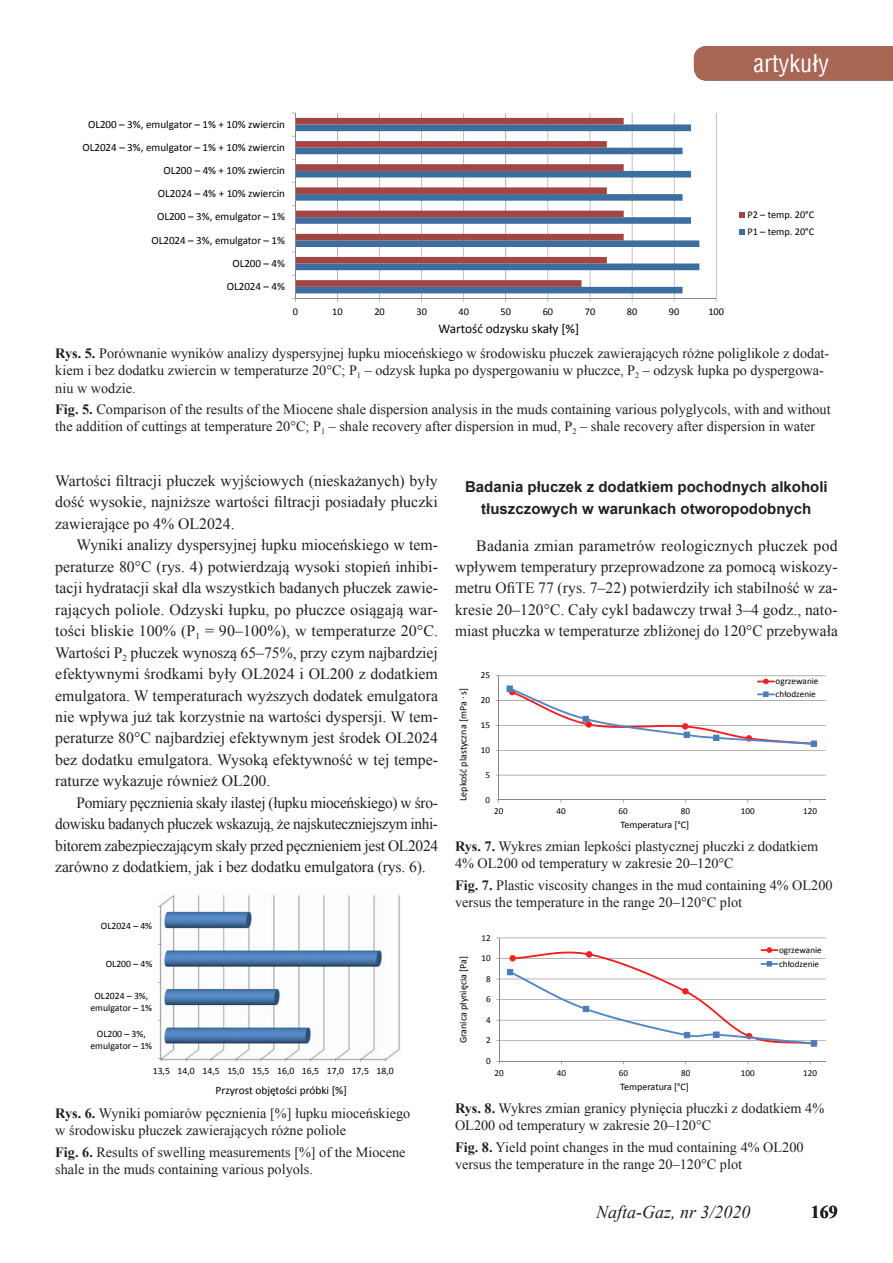
<style>
.page{position:relative;width:893px;height:1263px;background:#fff}
.page>*{position:absolute;margin:0;border:0;box-sizing:border-box;transform-origin:0 0}
.t1{font:24px "Switzerland Condensed";color:#fff}
.t2{font:italic 18px "Times New Roman";color:#231f20}
.t3{font:700 18px "Times New Roman";color:#231f20}
.t4{font:15.75px/21.5px "Times New Roman";color:#231f20;text-align:justify}
.t5{font:700 15px/21.5px "Arial";color:#231f20;text-align:center}
.t6{font:14.25px/17.1px "Times New Roman";color:#231f20}
.t7{font:13.35px "Calibri";letter-spacing:-.005em;color:#000}
.t8{font:11.4px "Calibri";color:#000}
.t9{font:11.1px "Calibri";letter-spacing:-.005em;color:#000}
.t10{font:10.35px/16.8px "Calibri";letter-spacing:-.005em;color:#000}
.t11{font:9.9px "Calibri";color:#000}
.t12{font:9.75px/11.9px "Calibri";color:#000;text-align:center}
.t13{font:9.15px/12.8px "Calibri";color:#000}
.s1{font-weight:700}
</style>
<div class="page">
<div style="left:694px;top:46px;width:199px;height:35px;background:#a86655"></div>
<img style="left:160px;top:894px;width:240px;height:166px">
<hr style="left:499px;top:775px;width:327px;height:1px;background:#868687">
<hr style="left:499px;top:750px;width:327px;height:1px;background:#868687">
<hr style="left:499px;top:725px;width:327px;height:1px;background:#868687">
<hr style="left:499px;top:700px;width:327px;height:1px;background:#868687">
<hr style="left:499px;top:675px;width:327px;height:1px;background:#868687">
<hr style="left:498px;top:676px;width:1px;height:124px;background:#868687">
<hr style="left:499px;top:800px;width:327px;height:1px;background:#868687">
<svg style="left:506px;top:679px;width:311px;height:68px"></svg>
<hr style="left:499px;top:1040px;width:327px;height:1px;background:#868687">
<hr style="left:499px;top:1020px;width:327px;height:1px;background:#868687">
<hr style="left:499px;top:999px;width:327px;height:1px;background:#868687">
<hr style="left:499px;top:979px;width:327px;height:1px;background:#868687">
<hr style="left:499px;top:958px;width:327px;height:1px;background:#868687">
<hr style="left:499px;top:937px;width:327px;height:1px;background:#868687">
<hr style="left:499px;top:938px;width:1px;height:123px;background:#868687">
<hr style="left:499px;top:1061px;width:327px;height:1px;background:#868687">
<svg style="left:507px;top:947px;width:310px;height:100px"></svg>
<hr style="left:337px;top:113px;width:1px;height:185px;background:#868687">
<hr style="left:379px;top:113px;width:1px;height:185px;background:#868687">
<hr style="left:421px;top:113px;width:1px;height:185px;background:#868687">
<hr style="left:463px;top:113px;width:1px;height:185px;background:#868687">
<hr style="left:505px;top:113px;width:1px;height:185px;background:#868687">
<hr style="left:548px;top:113px;width:1px;height:185px;background:#868687">
<hr style="left:590px;top:113px;width:1px;height:185px;background:#868687">
<hr style="left:632px;top:113px;width:1px;height:185px;background:#868687">
<hr style="left:674px;top:113px;width:1px;height:185px;background:#868687">
<hr style="left:716px;top:113px;width:1px;height:185px;background:#868687">
<svg style="left:296px;top:124px;width:403px;height:169px"></svg>
<svg style="left:296px;top:118px;width:328px;height:169px"></svg>
<hr style="left:295px;top:298px;width:421px;height:1px;background:#868687">
<hr style="left:295px;top:113px;width:1px;height:185px;background:#868687">
<svg style="left:739px;top:212px;width:6px;height:6px"></svg>
<svg style="left:739px;top:229px;width:6px;height:6px"></svg>
<p class="t9" style="left:88px;top:117px;width:198px">OL200 – 3%, emulgator – 1% + 10% zwiercin</p>
<p class="t9" style="left:82px;top:140px;width:204px">OL2024 – 3%, emulgator – 1% + 10% zwiercin</p>
<p class="t9" style="left:163px;top:163px;width:123px">OL200 – 4% + 10% zwiercin</p>
<p class="t9" style="left:158px;top:186px;width:129px">OL2024 – 4% + 10% zwiercin</p>
<p class="t9" style="left:157px;top:210px;width:130px">OL200 – 3%, emulgator – 1%</p>
<p class="t9" style="left:151px;top:233px;width:135px">OL2024 – 3%, emulgator – 1%</p>
<p class="t9" style="left:232px;top:256px;width:54px">OL200 – 4%</p>
<p class="t9" style="left:227px;top:279px;width:60px">OL2024 – 4%</p>
<p class="t10" style="left:293px;top:303px;width:7px">0</p>
<p class="t10" style="left:332px;top:303px;width:12px">10</p>
<p class="t10" style="left:374px;top:303px;width:12px">20</p>
<p class="t10" style="left:416px;top:303px;width:12px">30</p>
<p class="t10" style="left:458px;top:303px;width:12px">40</p>
<p class="t10" style="left:501px;top:303px;width:12px">50</p>
<p class="t10" style="left:543px;top:303px;width:12px">60</p>
<p class="t10" style="left:585px;top:303px;width:12px">70</p>
<p class="t10" style="left:627px;top:303px;width:12px">80</p>
<p class="t10" style="left:669px;top:303px;width:12px">90</p>
<p class="t10" style="left:708px;top:303px;width:17px">100</p>
<p class="t7" style="left:438px;top:320px;width:142px">Wartość odzysku skały [%]</p>
<h1 class="t1" style="left:754px;top:48px;width:77px">artykuły</h1>
<p class="t10" style="left:747px;top:207px;width:68px">P2 – temp. 20°C<br>P1 – temp. 20°C</p>
<p class="t6" style="left:55px;top:345px;width:775px"><span class="s1">Rys. 5.</span> Porównanie wyników analizy dyspersyjnej łupku mioceńskiego w środowisku płuczek zawierających różne poliglikole z dodat&shy;kiem i bez dodatku zwiercin w temperaturze 20°C; P<sub>1</sub> – odzysk łupka po dyspergowaniu w płuczce, P<sub>2</sub> – odzysk łupka po dyspergowa&shy;niu w wodzie.</p>
<p class="t6" style="left:55px;top:400px;width:777px"><span class="s1">Fig. 5.</span> Comparison of the results of the Miocene shale dispersion analysis in the muds containing various polyglycols, with and without the addition of cuttings at temperature 20°C; P<sub>1</sub> – shale recovery after dispersion in mud, P<sub>2</sub> – shale recovery after dispersion in water</p>
<p class="t4" style="left:55px;top:470px;width:384px">Wartości filtracji płuczek wyjściowych (nieskażanych) były dość wysokie, najniższe wartości filtracji posiadały płuczki zawierające po 4% OL2024.</p>
<p class="t4" style="left:55px;top:534px;width:384px;text-indent:21px">Wyniki analizy dyspersyjnej łupku mioceńskiego w tem&shy;peraturze 80°C (rys. 4) potwierdzają wysoki stopień inhibi&shy;tacji hydratacji skał dla wszystkich badanych płuczek zawie&shy;rających poliole. Odzyski łupku, po płuczce osiągają war&shy;tości bliskie 100% (P<sub>1</sub> = 90–100%), w temperaturze 20°C.<br>Wartości P<sub>2</sub> płuczek wynoszą 65–75%, przy czym najbardziej efektywnymi środkami były OL2024 i OL200 z dodatkiem emulgatora. W temperaturach wyższych dodatek emulgatora nie wpływa już tak korzystnie na wartości dyspersji. W tem&shy;peraturze 80°C najbardziej efektywnym jest środek OL2024 bez dodatku emulgatora. Wysoką efektywność w tej tempe&shy;raturze wykazuje również OL200.</p>
<p class="t4" style="left:55px;top:791px;width:384px;text-indent:21px">Pomiary pęcznienia skały ilastej (łupku mioceńskiego) w śro&shy;dowisku badanych płuczek wskazują, że najskuteczniejszym inhi&shy;bitorem zabezpieczającym skały przed pęcznieniem jest OL2024 zarówno z dodatkiem, jak i bez dodatku emulgatora (rys. 6).</p>
<p class="t12" style="left:101px;top:920px;width:53px">OL2024 – 4%</p>
<p class="t12" style="left:106px;top:958px;width:48px">OL200 – 4%</p>
<p class="t12" style="left:90px;top:990px;width:63px">OL2024 – 3%, emulgator – 1%</p>
<p class="t12" style="left:90px;top:1027px;width:63px">OL200 – 3%, emulgator – 1%</p>
<p class="t12" style="left:153px;top:1065px;width:243px">13,5 14,0 14,5 15,0 15,5 16,0 16,5 17,0 17,5 18,0</p>
<p class="t8" style="left:216px;top:1083px;width:133px">Przyrost objętości próbki [%]</p>
<p class="t6" style="left:55px;top:1104px;width:356px"><span class="s1">Rys. 6.</span> Wyniki pomiarów pęcznienia [%] łupku mioceńskiego w środowisku płuczek zawierających różne poliole</p>
<p class="t6" style="left:55px;top:1143px;width:352px"><span class="s1">Fig. 6.</span> Results of swelling measurements [%] of the Miocene shale in the muds containing various polyols.</p>
<p class="t5" style="left:465px;top:477px;width:364px">Badania płuczek z dodatkiem pochodnych alkoholi tłuszczowych w warunkach otworopodobnych</p>
<p class="t4" style="left:455px;top:534px;width:384px;text-indent:21px">Badania zmian parametrów reologicznych płuczek pod wpływem temperatury przeprowadzone za pomocą wiskozy&shy;metru OfiTE 77 (rys. 7–22) potwierdziły ich stabilność w za&shy;kresie 20–120°C. Cały cykl badawczy trwał 3–4 godz., nato&shy;miast płuczka w temperaturze zbliżonej do 120°C przebywała</p>
<p class="t11" style="left:457px;top:801px;width:115px;rotate:-90deg">Lepkość plastyczna [mPa ∙ s]</p>
<p class="t13" style="left:481px;top:669px;width:11px">25</p>
<p class="t13" style="left:481px;top:694px;width:11px">20</p>
<p class="t13" style="left:481px;top:719px;width:11px">15</p>
<p class="t13" style="left:481px;top:743px;width:11px">10</p>
<p class="t13" style="left:486px;top:768px;width:6px">5</p>
<p class="t13" style="left:486px;top:793px;width:6px">0</p>
<p class="t13" style="left:776px;top:675px;width:44px">ogrzewanie chłodzenie</p>
<p class="t13" style="left:494px;top:805px;width:11px">20</p>
<p class="t13" style="left:556px;top:805px;width:11px">40</p>
<p class="t13" style="left:619px;top:805px;width:11px">60</p>
<p class="t13" style="left:681px;top:805px;width:11px">80</p>
<p class="t13" style="left:741px;top:805px;width:15px">100</p>
<p class="t13" style="left:803px;top:805px;width:15px">120</p>
<p class="t11" style="left:620px;top:818px;width:70px">Temperatura [°C]</p>
<p class="t6" style="left:455px;top:837px;width:365px"><span class="s1">Rys. 7.</span> Wykres zmian lepkości plastycznej płuczki z dodatkiem<br>4% OL200 od temperatury w zakresie 20–120°C</p>
<p class="t6" style="left:455px;top:876px;width:379px"><span class="s1">Fig. 7.</span> Plastic viscosity changes in the mud containing 4% OL200 versus the temperature in the range 20–120°C plot</p>
<p class="t11" style="left:457px;top:1043px;width:89px;rotate:-90deg">Granica płynięcia [Pa]</p>
<p class="t13" style="left:481px;top:931px;width:11px">12</p>
<p class="t13" style="left:481px;top:952px;width:11px">10</p>
<p class="t13" style="left:486px;top:972px;width:6px">8</p>
<p class="t13" style="left:486px;top:993px;width:6px">6</p>
<p class="t13" style="left:486px;top:1013px;width:6px">4</p>
<p class="t13" style="left:486px;top:1034px;width:6px">2</p>
<p class="t13" style="left:486px;top:1054px;width:6px">0</p>
<p class="t13" style="left:779px;top:943px;width:44px;line-height:13.8px">ogrzewanie chłodzenie</p>
<p class="t13" style="left:495px;top:1066px;width:11px">20</p>
<p class="t13" style="left:557px;top:1066px;width:11px">40</p>
<p class="t13" style="left:619px;top:1066px;width:11px">60</p>
<p class="t13" style="left:681px;top:1066px;width:11px">80</p>
<p class="t13" style="left:741px;top:1066px;width:15px">100</p>
<p class="t13" style="left:803px;top:1066px;width:15px">120</p>
<p class="t11" style="left:620px;top:1080px;width:70px">Temperatura [°C]</p>
<p class="t6" style="left:455px;top:1100px;width:371px"><span class="s1">Rys. 8.</span> Wykres zmian granicy płynięcia płuczki z dodatkiem 4%<br>OL200 od temperatury w zakresie 20–120°C</p>
<p class="t6" style="left:455px;top:1138px;width:350px"><span class="s1">Fig. 8.</span> Yield point changes in the mud containing 4% OL200 versus the temperature in the range 20–120°C plot</p>
<p class="t2" style="left:596px;top:1200px;width:156px">Nafta-Gaz, nr 3/2020</p>
<p class="t3" style="left:811px;top:1199px;width:28px">169</p>
</div>
